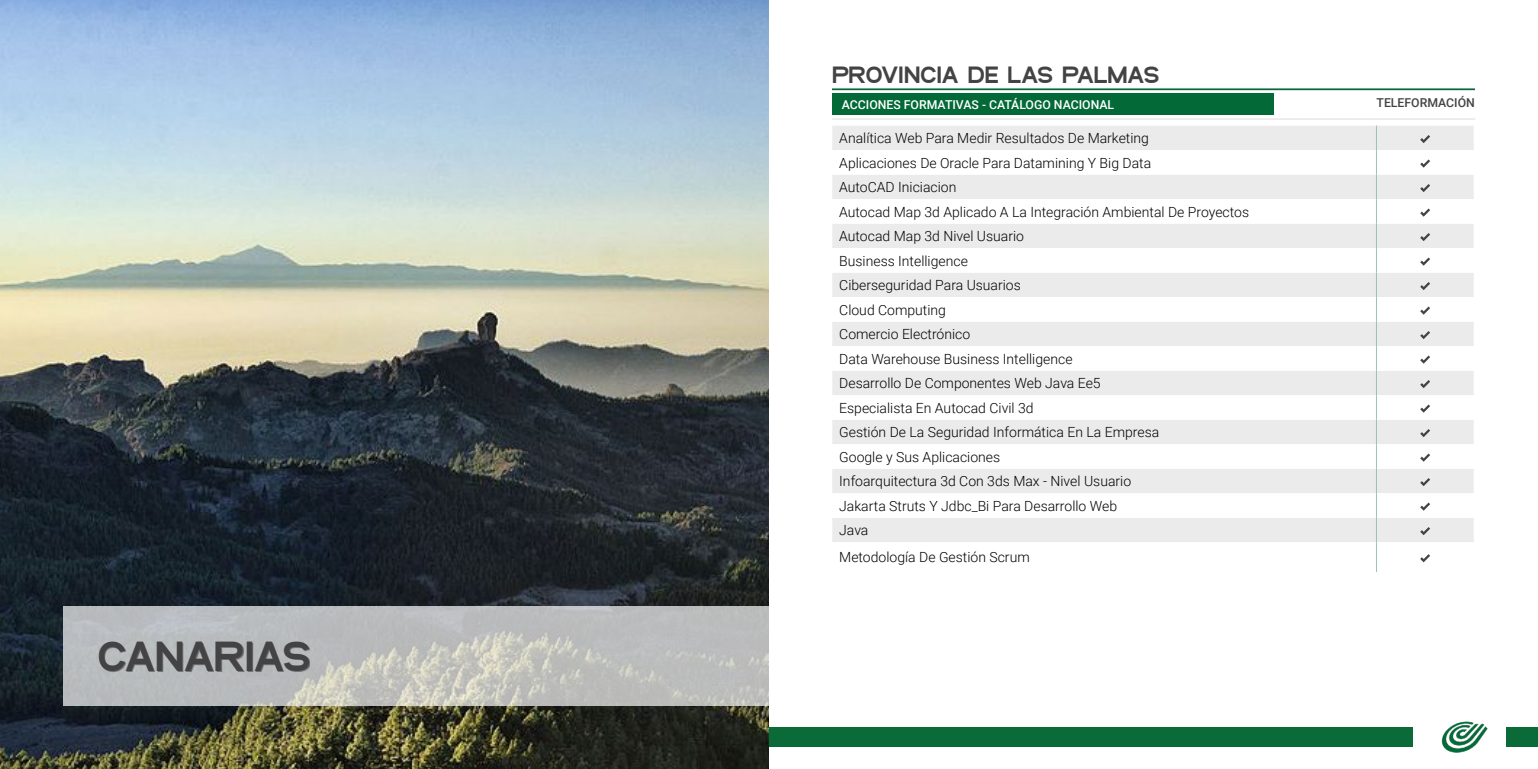
<style>
.page{position:relative;width:1538px;height:769px;background:#fff}
.page>*{position:absolute;margin:0;border:0;box-sizing:border-box;transform-origin:0 0}
.t1{font:800 43.75px "SF Arborcrest";letter-spacing:-.005em;color:#434343}
.t2{font:800 24.5px "SF Arborcrest";color:#434343}
.t3{font:300 14px/24.5px "Roboto";color:#000}
.t4{font:500 12.25px "Roboto";color:#fff}
.t5{font:500 12.25px "Roboto";color:#434343}
</style>
<div class="page">
<div style="left:769px;top:728px;width:643px;height:19px;background:#0a6a38"></div>
<div style="left:1506px;top:728px;width:32px;height:19px;background:#0a6a38"></div>
<img style="left:1393px;top:721px;width:144px;height:32px">
<img style="left:0;top:0;width:769px;height:769px">
<svg style="left:63px;top:607px;width:706px;height:99px;background:#bdbfbd"></svg>
<div style="left:99px;top:643px;width:211px;height:29px;background:#000;opacity:.4"></div>
<hr style="left:832px;top:88px;width:643px;height:2px;background:#026937">
<div style="left:832px;top:93px;width:441px;height:22px;background:#026937"></div>
<hr style="left:832px;top:118px;width:643px;height:2px;background:#ecebec">
<div style="left:832px;top:126px;width:642px;height:24px;background:#ecebec"></div>
<svg style="left:832px;top:175px;width:642px;height:388px"></svg>
<svg style="left:1376px;top:126px;width:1px;height:416px"></svg>
<hr style="left:1376px;top:542px;width:1px;height:30px;background:#9ac3af">
<svg style="left:1420px;top:135px;width:10px;height:8px"></svg>
<svg style="left:1420px;top:159px;width:10px;height:9px"></svg>
<svg style="left:1420px;top:184px;width:10px;height:8px"></svg>
<svg style="left:1420px;top:208px;width:10px;height:9px"></svg>
<svg style="left:1420px;top:233px;width:10px;height:8px"></svg>
<svg style="left:1420px;top:257px;width:10px;height:9px"></svg>
<svg style="left:1420px;top:282px;width:10px;height:8px"></svg>
<svg style="left:1420px;top:306px;width:10px;height:9px"></svg>
<svg style="left:1420px;top:331px;width:10px;height:8px"></svg>
<svg style="left:1420px;top:355px;width:10px;height:9px"></svg>
<svg style="left:1420px;top:380px;width:10px;height:8px"></svg>
<svg style="left:1420px;top:404px;width:10px;height:9px"></svg>
<svg style="left:1420px;top:429px;width:10px;height:8px"></svg>
<svg style="left:1420px;top:453px;width:10px;height:9px"></svg>
<svg style="left:1420px;top:478px;width:10px;height:8px"></svg>
<svg style="left:1420px;top:502px;width:10px;height:9px"></svg>
<svg style="left:1420px;top:527px;width:10px;height:8px"></svg>
<svg style="left:1420px;top:554px;width:10px;height:8px"></svg>
<h1 class="t1" style="left:98px;top:629px;width:214px">CANARIAS</h1>
<h2 class="t2" style="left:832px;top:59px;width:329px">PROVINCIA DE LAS PALMAS</h2>
<p class="t4" style="left:842px;top:96px;width:274px">ACCIONES FORMATIVAS - CATÁLOGO NACIONAL</p>
<p class="t5" style="left:1376px;top:94px;width:100px">TELEFORMACIÓN</p>
<p class="t3" style="left:839px;top:125px;width:411px">Analítica Web Para Medir Resultados De Marketing<br>Aplicaciones De Oracle Para Datamining Y Big Data<br>AutoCAD Iniciacion<br>Autocad Map 3d Aplicado A La Integración Ambiental De Proyectos Autocad Map 3d Nivel Usuario<br>Business Intelligence<br>Ciberseguridad Para Usuarios<br>Cloud Computing<br>Comercio Electrónico<br>Data Warehouse Business Intelligence<br>Desarrollo De Componentes Web Java Ee5<br>Especialista En Autocad Civil 3d<br>Gestión De La Seguridad Informática En La Empresa<br>Google y Sus Aplicaciones<br>Infoarquitectura 3d Con 3ds Max - Nivel Usuario<br>Jakarta Struts Y Jdbc_Bi Para Desarrollo Web<br>Java</p>
<p class="t3" style="left:839px;top:545px;width:192px">Metodología De Gestión Scrum</p>
</div>
